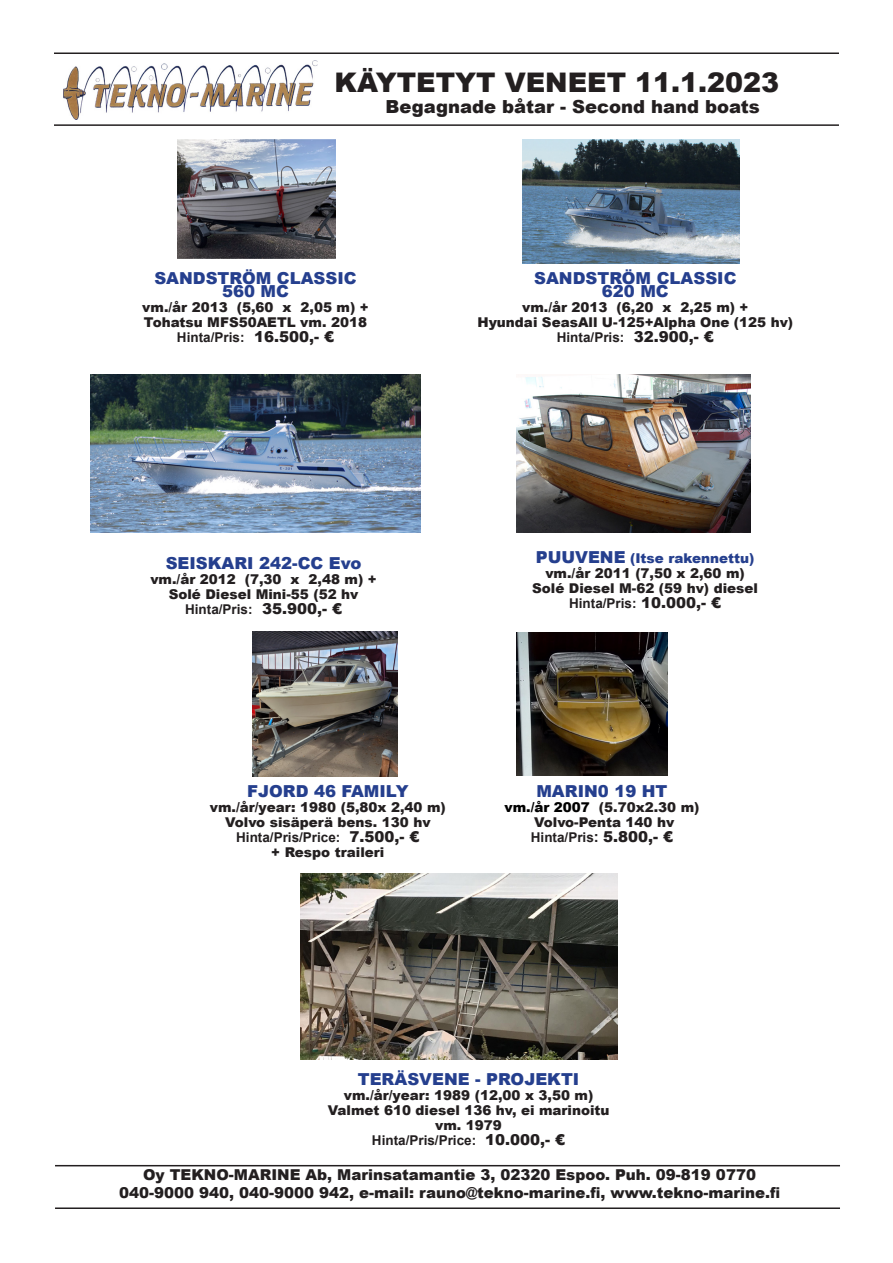
<style>
.page{position:relative;width:893px;height:1263px;background:#fff}
.page>*{position:absolute;margin:0;border:0;box-sizing:border-box;transform-origin:0 0}
.t1{font:900 27px "Arial";color:#231f20}
.t2{font:900 18px "Arial";color:#231f20}
.t3{font:900 16.5px "Arial";color:#253f8e}
.t4{font:900 15px "Arial";color:#231f20}
.t5{font:900 13.5px "Arial";color:#231f20}
.t6{font:700 13.5px "Arial";color:#231f20}
.t7{font:900 13.5px "Arial";color:#253f8e}
.s1{font-weight:900;font-size:15px}
.s2{font-size:16.5px}
.s3{color:#000}
.s4{font-size:15px}
</style>
<div class="page">
<hr style="left:54px;top:124px;width:785px;height:2px;background:#231f20">
<img style="left:64px;top:61px;width:253px;height:58px">
<hr style="left:55px;top:1165px;width:785px;height:1px;background:#231f20">
<hr style="left:55px;top:1207px;width:785px;height:2px;background:#231f20">
<hr style="left:54px;top:53px;width:785px;height:1px;background:#231f20">
<img style="left:517px;top:632px;width:150px;height:144px">
<img style="left:178px;top:139px;width:158px;height:119px">
<img style="left:517px;top:374px;width:234px;height:158px">
<img style="left:523px;top:140px;width:216px;height:123px">
<img style="left:90px;top:374px;width:331px;height:158px">
<img style="left:300px;top:874px;width:317px;height:185px">
<img style="left:252px;top:631px;width:146px;height:146px">
<p class="t1" style="left:334px;top:62px;width:446px">KÄYTETYT VENEET 11.1.2023</p>
<p class="t2" style="left:385px;top:94px;width:376px">Begagnade båtar - Second hand boats</p>
<p class="t3" style="left:154px;top:266px;width:204px">SANDSTRÖM CLASSIC</p>
<p class="t3" style="left:222px;top:280px;width:68px">560 MC</p>
<p class="t5" style="left:142px;top:298px;width:228px">vm./år 2013 (5,60 x 2,05 m) +</p>
<p class="t5" style="left:144px;top:313px;width:225px">Tohatsu MFS50AETL vm. 2018</p>
<p class="t6" style="left:177px;top:328px;width:159px">Hinta/Pris: <span class="s1">16.500,- €</span></p>
<p class="t3" style="left:534px;top:266px;width:204px">SANDSTRÖM CLASSIC</p>
<p class="t3" style="left:602px;top:280px;width:68px">620 MC</p>
<p class="t5" style="left:522px;top:298px;width:228px">vm./år 2013 (6,20 x 2,25 m) +</p>
<p class="t5" style="left:477px;top:313px;width:317px">Hyundai SeasAll U-125+Alpha One (125 hv)</p>
<p class="t6" style="left:557px;top:328px;width:159px">Hinta/Pris: <span class="s1">32.900,- €</span></p>
<p class="t3" style="left:166px;top:551px;width:197px">SEISKARI 242-CC Evo</p>
<p class="t5" style="left:150px;top:569px;width:228px">vm./år 2012 (7,30 x 2,48 m) +</p>
<p class="t5" style="left:169px;top:584px;width:191px">Solé Diesel Mini-55 (52 hv</p>
<p class="t6" style="left:185px;top:600px;width:159px">Hinta/Pris: <span class="s1">35.900,- €</span></p>
<p class="t7" style="left:536px;top:549px;width:220px"><span class="s2">PUUVENE</span> (Itse rakennettu)</p>
<p class="t5" style="left:545px;top:564px;width:201px">vm./år 2011 (7,50 x 2,60 m)</p>
<p class="t5" style="left:532px;top:579px;width:227px">Solé Diesel M-62 (59 hv) diesel</p>
<p class="t6" style="left:569px;top:594px;width:154px">Hinta/Pris: <span class="s1">10.000,- €</span></p>
<p class="t3" style="left:247px;top:779px;width:163px">FJORD 46 FAMILY</p>
<p class="t5" style="left:210px;top:798px;width:237px">vm./år/year: 1980 (5,80x 2,40 m)</p>
<p class="t5" style="left:225px;top:813px;width:207px">Volvo sisäperä bens. 130 hv</p>
<p class="t6" style="left:236px;top:828px;width:185px">Hinta/Pris/Price: <span class="s1">7.500,- €</span></p>
<p class="t5" style="left:271px;top:843px;width:115px">+ Respo traileri</p>
<p class="t3" style="left:536px;top:779px;width:133px">MARIN0 19 HT</p>
<p class="t5" style="left:504px;top:798px;width:197px"><span class="s3">vm./år 2007</span> (5.70x2.30 m)</p>
<p class="t5" style="left:534px;top:813px;width:142px">Volvo-Penta 140 hv</p>
<p class="t6" style="left:531px;top:828px;width:144px">Hinta/Pris<span class="s4">:</span> <span class="s1">5.800,- €</span></p>
<p class="t3" style="left:358px;top:1067px;width:223px">TERÄSVENE - PROJEKTI</p>
<p class="t5" style="left:344px;top:1085px;width:251px">vm./år/year: 1989 (12,00 x 3,50 m)</p>
<p class="t5" style="left:328px;top:1100px;width:283px">Valmet 610 diesel 136 hv, ei marinoitu</p>
<p class="t5" style="left:435px;top:1115px;width:68px">vm. 1979</p>
<p class="t6" style="left:372px;top:1130px;width:195px">Hinta/Pris/Price: <span class="s1">10.000,- €</span></p>
<p class="t4" style="left:143px;top:1164px;width:614px">Oy TEKNO-MARINE Ab, Marinsatamantie 3, 02320 Espoo. Puh. 09-819 0770</p>
<p class="t4" style="left:119px;top:1182px;width:662px">040-9000 940, 040-9000 942, e-mail: rauno@tekno-marine.fi, www.tekno-marine.fi</p>
</div>
